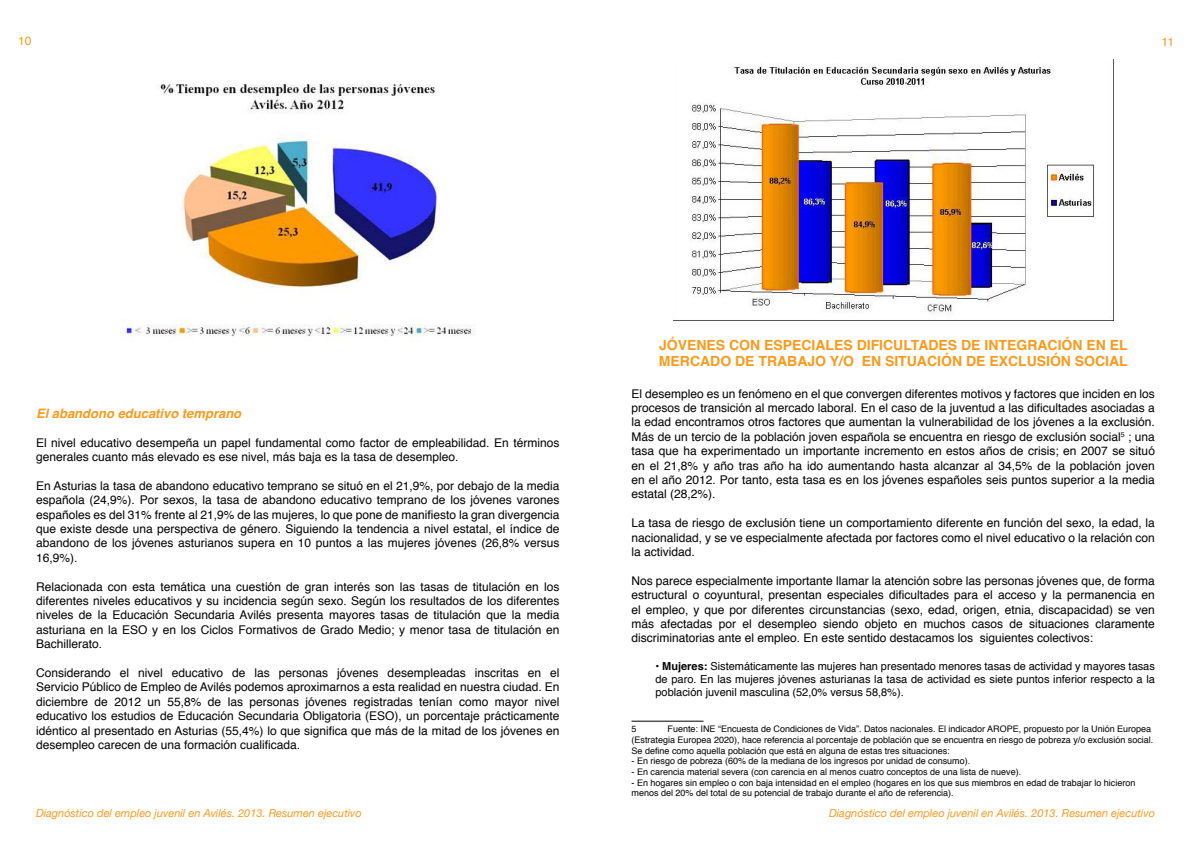
<style>
.page{position:relative;width:1191px;height:842px;background:#fff}
.page>*{position:absolute;margin:0;border:0;box-sizing:border-box;transform-origin:0 0}
.t1{font:700 14px "Helvetica";color:#f89a1d}
.t2{font:italic 700 13px "Helvetica";color:#f89a1d}
.t3{font:12px/14.4px "Helvetica";color:#000;text-align:justify}
.t4{font:12px "Helvetica";color:#f89a1d}
.t5{font:11px/13.2px "Helvetica";color:#000;text-align:justify}
.t6{font:italic 11px "Helvetica Neue";color:#f89a1d}
.t7{font:9px/10.8px "Helvetica";color:#000}
.s1{font-weight:700}
</style>
<div class="page">
<hr style="left:631px;top:721px;width:72px;height:1px;background:#000">
<img style="left:126px;top:84px;width:349px;height:258px">
<img style="left:691px;top:65px;width:404px;height:248px">
<p class="t4" style="left:18px;top:32px;width:15px">10</p>
<p class="t4" style="left:1161px;top:32px;width:14px">11</p>
<p class="t2" style="left:36px;top:402px;width:207px">El abandono educativo temprano</p>
<p class="t3" style="left:36px;top:435px;width:525px">El nivel educativo desempeña un papel fundamental como factor de empleabilidad. En términos generales cuanto más elevado es ese nivel, más baja es la tasa de desempleo.</p>
<p class="t3" style="left:36px;top:479px;width:525px">En Asturias la tasa de abandono educativo temprano se situó en el 21,9%, por debajo de la media española (24,9%). Por sexos, la tasa de abandono educativo temprano de los jóvenes varones españoles es del 31% frente al 21,9% de las mujeres, lo que pone de manifiesto la gran divergencia que existe desde una perspectiva de género. Siguiendo la tendencia a nivel estatal, el índice de abandono de los jóvenes asturianos supera en 10 puntos a las mujeres jóvenes (26,8% versus 16,9%).</p>
<p class="t3" style="left:36px;top:579px;width:525px">Relacionada con esta temática una cuestión de gran interés son las tasas de titulación en los diferentes niveles educativos y su incidencia según sexo. Según los resultados de los diferentes niveles de la Educación Secundaria Avilés presenta mayores tasas de titulación que la media asturiana en la ESO y en los Ciclos Formativos de Grado Medio; y menor tasa de titulación en Bachillerato.</p>
<p class="t3" style="left:36px;top:666px;width:525px">Considerando el nivel educativo de las personas jóvenes desempleadas inscritas en el Servicio Público de Empleo de Avilés podemos aproximarnos a esta realidad en nuestra ciudad. En diciembre de 2012 un 55,8% de las personas jóvenes registradas tenían como mayor nivel educativo los estudios de Educación Secundaria Obligatoria (ESO), un porcentaje prácticamente idéntico al presentado en Asturias (55,4%) lo que significa que más de la mitad de los jóvenes en desempleo carecen de una formación cualificada.</p>
<p class="t1" style="left:659px;top:333px;width:11px">JÓVENES</p>
<p class="t1" style="left:729px;top:333px;width:11px">CON</p>
<p class="t1" style="left:764px;top:333px;width:10px">ESPECIALES</p>
<p class="t1" style="left:856px;top:333px;width:33px">DIFICULTADES</p>
<p class="t1" style="left:961px;top:333px;width:33px">DE INTEG</p>
<p class="t1" style="left:1027px;top:333px;width:20px">RACIÓN</p>
<p class="t1" style="left:1086px;top:333px;width:33px">EN EL</p>
<p class="t1" style="left:659px;top:350px;width:43px">MERCADO</p>
<p class="t1" style="left:735px;top:350px;width:73px">DE TRABAJO</p>
<p class="t1" style="left:830px;top:350px;width:65px">Y/O EN SITUACIÓN</p>
<p class="t1" style="left:966px;top:350px;width:52px">DE EXCLUSIÓN</p>
<p class="t1" style="left:1075px;top:350px;width:10px">SOCIAL</p>
<p class="t3" style="left:631px;top:386px;width:525px">El desempleo es un fenómeno en el que convergen diferentes motivos y factores que inciden en los procesos de transición al mercado laboral. En el caso de la juventud a las dificultades asociadas a la edad encontramos otros factores que aumentan la vulnerabilidad de los jóvenes a la exclusión.<br>Más de un tercio de la población joven española se encuentra en riesgo de exclusión social<sup>5</sup> ; una tasa que ha experimentado un importante incremento en estos años de crisis; en 2007 se situó en el 21,8% y año tras año ha ido aumentando hasta alcanzar al 34,5% de la población joven en el año 2012. Por tanto, esta tasa es en los jóvenes españoles seis puntos superior a la media estatal (28,2%).</p>
<p class="t3" style="left:631px;top:516px;width:525px">La tasa de riesgo de exclusión tiene un comportamiento diferente en función del sexo, la edad, la nacionalidad, y se ve especialmente afectada por factores como el nivel educativo o la relación con la actividad.</p>
<p class="t3" style="left:631px;top:574px;width:525px">Nos parece especialmente importante llamar la atención sobre las personas jóvenes que, de forma estructural o coyuntural, presentan especiales dificultades para el acceso y la permanencia en el empleo, y que por diferentes circunstancias (sexo, edad, origen, etnia, discapacidad) se ven más afectadas por el desempleo siendo objeto en muchos casos de situaciones claramente discriminatorias ante el empleo. En este sentido destacamos los siguientes colectivos:</p>
<p class="t5" style="left:655px;top:660px;width:501px">• <span class="s1">Mujeres:</span> Sistemáticamente las mujeres han presentado menores tasas de actividad y mayores tasas de paro. En las mujeres jóvenes asturianas la tasa de actividad es siete puntos inferior respecto a la población juvenil masculina (52,0% versus 58,8%).</p>
<p class="t7" style="left:631px;top:724px;width:7px">5</p>
<p class="t7" style="left:631px;top:724px;width:523px;text-indent:36px">Fuente: INE “Encuesta de Condiciones de Vida”. Datos nacionales. El indicador AROPE, propuesto por la Unión Europea (Estrategia Europea 2020), hace referencia al porcentaje de población que se encuentra en riesgo de pobreza y/o exclusión social.<br>Se define como aquella población que está en alguna de estas tres situaciones:</p>
<p class="t7" style="left:631px;top:756px;width:340px">- En riesgo de pobreza (60% de la mediana de los ingresos por unidad de consumo).</p>
<p class="t7" style="left:631px;top:767px;width:391px">- En carencia material severa (con carencia en al menos cuatro conceptos de una lista de nueve).</p>
<p class="t7" style="left:631px;top:778px;width:505px;line-height:10px">- En hogares sin empleo o con baja intensidad en el empleo (hogares en los que sus miembros en edad de trabajar lo hicieron menos del 20% del total de su potencial de trabajo durante el año de referencia).</p>
<p class="t6" style="left:36px;top:806px;width:327px">Diagnóstico del empleo juvenil en Avilés. 2013. Resumen ejecutivo</p>
<p class="t6" style="left:829px;top:806px;width:327px">Diagnóstico del empleo juvenil en Avilés. 2013. Resumen ejecutivo</p>
</div>
